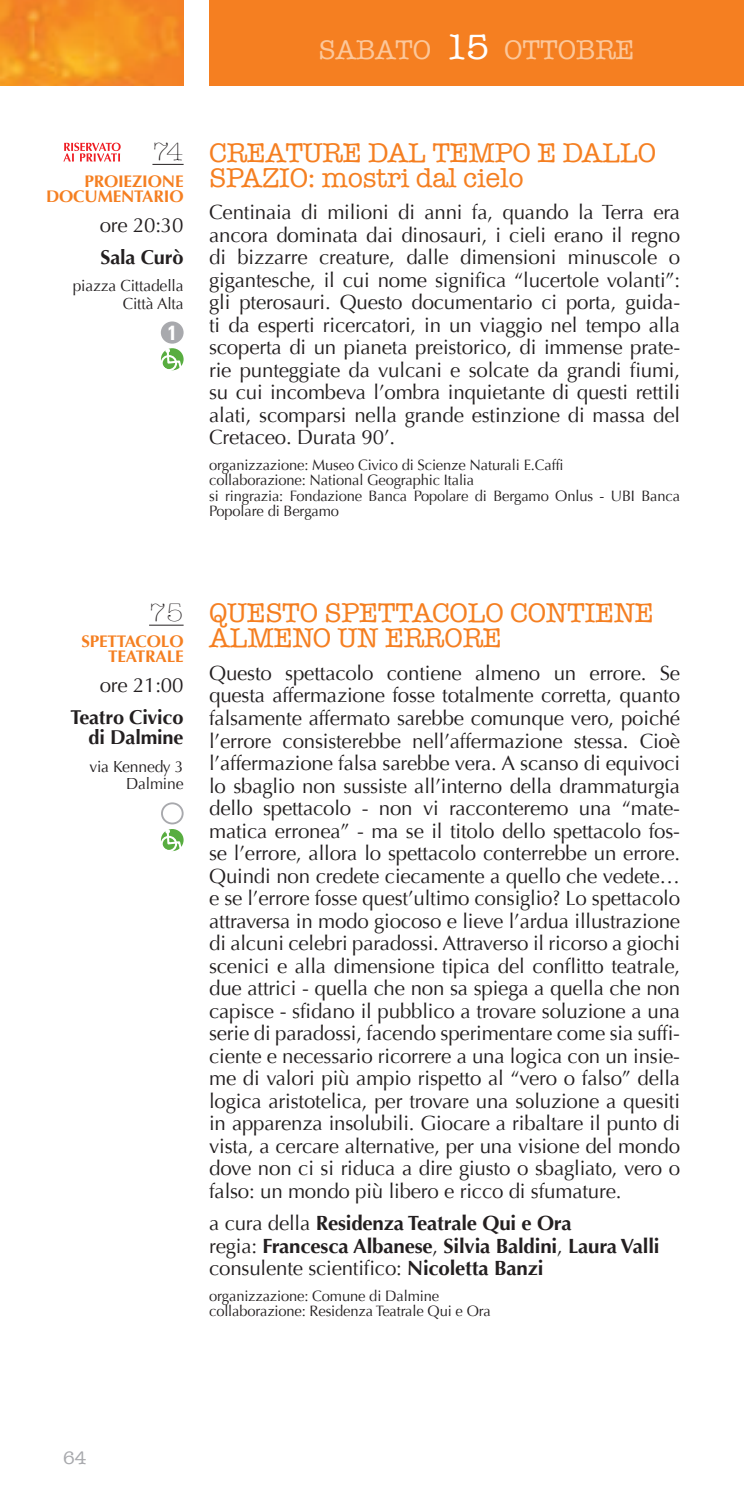
<style>
.page{position:relative;width:744px;height:1487px;background:#fff}
.page>*{position:absolute;margin:0;border:0;box-sizing:border-box;transform-origin:0 0}
.t1{font:27.5px "American Typewriter";letter-spacing:-.01em;color:#f57f21}
.t2{font:27.5px "American Typewriter";letter-spacing:-.005em;color:#fcc79a}
.t3{font:300 25.75px "American Typewriter";color:#231f20;scale:1.09 1}
.t4{font:20.5px/22.5px "Optima";letter-spacing:-.01em;color:#231f20;text-align:justify}
.t5{font:700 20.5px/22.5px "Optima";letter-spacing:-.01em;color:#231f20}
.t6{font:700 condensed 20.5px "Univers";color:#fff}
.t7{font:700 20px/20px "Optima";letter-spacing:-.01em;color:#231f20;text-align:right}
.t8{font:18.5px "American Typewriter";color:#a8a9ad}
.t9{font:700 16.75px "Optima";letter-spacing:-.01em;color:#f57f21}
.t10{font:16px/17.5px "Optima";letter-spacing:-.01em;color:#231f20;text-align:right}
.t11{font:15px/15.5px "Optima";letter-spacing:-.01em;color:#231f20}
.s1{font-size:36px;color:#fff}
.s2{font-weight:400}
</style>
<div class="page">
<div style="left:209px;top:0;width:534px;height:86px;background:#f57f21"></div>
<img style="left:0;top:0;width:183px;height:86px">
<hr style="left:149px;top:625px;width:34px;height:1px;background:#231f20">
<div style="left:161px;top:802px;width:22px;height:22px;border:2px solid #a8a9ad;border-radius:50%"></div>
<svg style="left:161px;top:829px;width:22px;height:22px"></svg>
<div style="left:160px;top:836px;width:17px;height:16px;border:2px solid #fff;border-radius:50%"></div>
<svg style="left:165px;top:829px;width:19px;height:23px"></svg>
<svg style="left:63px;top:143px;width:58px;height:18px"></svg>
<hr style="left:152px;top:164px;width:31px;height:1px;background:#231f20">
<div style="left:161px;top:321px;width:22px;height:23px;background:#a8a9ad;border-radius:50%"></div>
<svg style="left:161px;top:348px;width:22px;height:22px"></svg>
<div style="left:160px;top:355px;width:17px;height:16px;border:2px solid #fff;border-radius:50%"></div>
<svg style="left:165px;top:348px;width:19px;height:23px"></svg>
<h1 class="t2" style="left:318px;top:29px;width:317px">sabato <span class="s1">15</span> ottobre</h1>
<p class="t3" style="left:152px;top:133px;width:30px">74</p>
<p class="t9" style="left:84px;top:171px;width:89px">proiezione</p>
<p class="t9" style="left:46px;top:186px;width:39px">documentari</p>
<p class="t9" style="left:169px;top:186px;width:16px">o</p>
<p class="t4" style="left:100px;top:214px;width:85px">ore 20:30</p>
<p class="t7" style="left:101px;top:247px;width:84px">Sala Curò</p>
<p class="t10" style="left:73px;top:277px;width:112px">piazza Cittadella<br>Città Alta</p>
<p class="t6" style="left:168px;top:320px;width:10px">1</p>
<h1 class="t1" style="left:209px;top:131px;width:20px">CREATURE</h1>
<h1 class="t1" style="left:368px;top:131px;width:20px">DAL</h1>
<h1 class="t1" style="left:432px;top:131px;width:21px">TEMPO</h1>
<h1 class="t1" style="left:537px;top:131px;width:45px">E DALLO</h1>
<h1 class="t1" style="left:209px;top:156px;width:10px">SPAZ</h1>
<h1 class="t1" style="left:279px;top:156px;width:246px">IO: mostri dal cielo</h1>
<p class="t4" style="left:209px;top:201px;width:472px">Centinaia di milioni di anni fa, quando la Terra era ancora dominata dai dinosauri, i cieli erano il regno di bizzarre creature, dalle dimensioni minuscole o gigantesche, il cui nome significa “lucertole volanti”: gli pterosauri. Questo documentario ci porta, guida&shy;ti da esperti ricercatori, in un viaggio nel tempo alla scoperta di un pianeta preistorico, di immense prate&shy;rie punteggiate da vulcani e solcate da grandi fiumi, su cui incombeva l’ombra inquietante di questi rettili alati, scomparsi nella grande estinzione di massa del Cretaceo. Durata 90’.</p>
<p class="t11" style="left:209px;top:457px;width:472px">organizzazione: Museo Civico di Scienze Naturali E.Caffi<br>collaborazione: National Geographic Italia<br>si ringrazia: Fondazione Banca Popolare di Bergamo Onlus - UBI Banca Popolare di Bergamo</p>
<p class="t3" style="left:149px;top:593px;width:33px">75</p>
<p class="t9" style="left:81px;top:632px;width:11px">spettac</p>
<p class="t9" style="left:147px;top:632px;width:38px">olo</p>
<p class="t9" style="left:108px;top:647px;width:5px">teatrale</p>
<p class="t4" style="left:100px;top:674px;width:85px">ore 21:00</p>
<p class="t7" style="left:70px;top:708px;width:115px">Teatro Civico di Dalmine</p>
<p class="t10" style="left:89px;top:758px;width:96px">via Kennedy 3<br>Dalmine</p>
<h1 class="t1" style="left:209px;top:592px;width:37px">QUESTO</h1>
<h1 class="t1" style="left:324px;top:592px;width:19px">SPETTACOLO</h1>
<h1 class="t1" style="left:510px;top:592px;width:20px">CONT</h1>
<h1 class="t1" style="left:584px;top:592px;width:31px">IENE</h1>
<h1 class="t1" style="left:209px;top:617px;width:19px">ALMENO</h1>
<h1 class="t1" style="left:337px;top:617px;width:68px">UN ERRORE</h1>
<p class="t4" style="left:209px;top:662px;width:472px">Questo spettacolo contiene almeno un errore. Se questa affermazione fosse totalmente corretta, quanto falsamente affermato sarebbe comunque vero, poiché l’errore consisterebbe nell’affermazione stessa. Cioè l’affermazione falsa sarebbe vera. A scanso di equivoci lo sbaglio non sussiste all’interno della drammaturgia dello spettacolo - non vi racconteremo una “mate&shy;matica erronea” - ma se il titolo dello spettacolo fos&shy;se l’errore, allora lo spettacolo conterrebbe un errore.<br>Quindi non credete ciecamente a quello che vedete… e se l’errore fosse quest’ultimo consiglio? Lo spettacolo attraversa in modo giocoso e lieve l’ardua illustrazione di alcuni celebri paradossi. Attraverso il ricorso a giochi scenici e alla dimensione tipica del conflitto teatrale, due attrici - quella che non sa spiega a quella che non capisce - sfidano il pubblico a trovare soluzione a una serie di paradossi, facendo sperimentare come sia suffi&shy;ciente e necessario ricorrere a una logica con un insie&shy;me di valori più ampio rispetto al “vero o falso” della logica aristotelica, per trovare una soluzione a quesiti in apparenza insolubili. Giocare a ribaltare il punto di vista, a cercare alternative, per una visione del mondo dove non ci si riduca a dire giusto o sbagliato, vero o falso: un mondo più libero e ricco di sfumature.</p>
<p class="t5" style="left:209px;top:1212px;width:452px"><span class="s2">a cura della</span> Residenza Teatrale Qui e Ora<br><span class="s2">regia:</span> Francesca Albanese<span class="s2">,</span> Silvia Baldini<span class="s2">,</span> Laura Valli <span class="s2">consulente scientifico:</span> Nicoletta Banzi</p>
<p class="t11" style="left:209px;top:1288px;width:283px">organizzazione: Comune di Dalmine collaborazione: Residenza Teatrale Qui e Ora</p>
<p class="t8" style="left:63px;top:1443px;width:25px">64</p>
</div>
